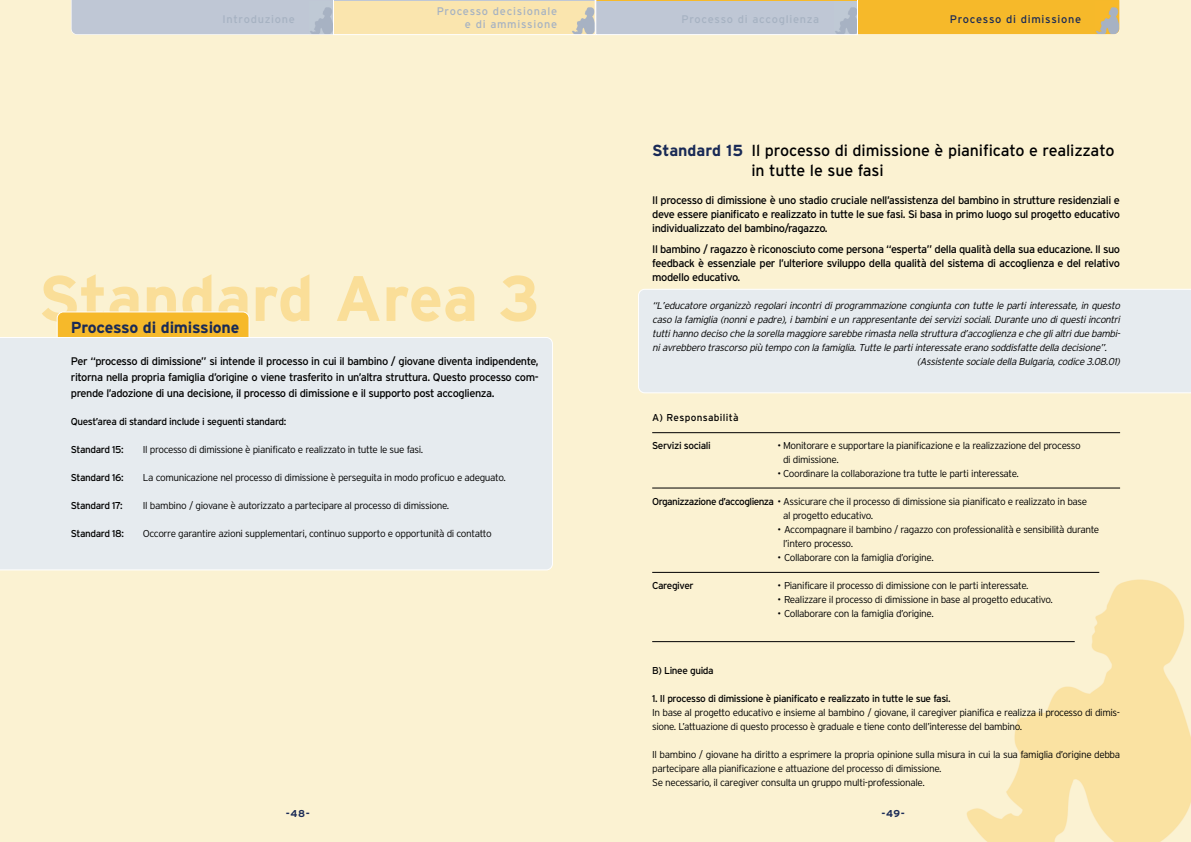
<style>
.page{position:relative;width:1191px;height:842px;background:#fff}
.page>*{position:absolute;margin:0;border:0;box-sizing:border-box;transform-origin:0 0}
.t1{font:700 64px "Interstate";letter-spacing:-.005em;color:#fade98}
.t2{font:16px/20px "Interstate";letter-spacing:-.005em;color:#000}
.t3{font:700 16px "Interstate";letter-spacing:-.015em;color:#192a56}
.t4{font:11px/14px "Interstate";letter-spacing:-.04em;color:#000;text-align:justify}
.t5{font:11px/13.2px "Interstate";letter-spacing:.065em;color:#a6b2c2;text-align:right}
.t6{font:11px "Interstate";letter-spacing:.065em;color:#192a56}
.t7{font:300 10px/14px "Interstate";letter-spacing:-.04em;color:#000}
.t8{font:italic 300 10px "Interstate";color:#000}
.t9{font:10px "Interstate";letter-spacing:-.04em;color:#000}
.t10{font:10px "Interstate";letter-spacing:.035em;color:#000}
.t11{font:700 10px "Interstate";color:#192a56}
.s1{font-weight:700;color:#192a56}
.s2{font-weight:400}
</style>
<div class="page">
<div style="left:0;top:1px;width:1191px;height:841px;background:#fbf2d2"></div>
<img style="left:958px;top:571px;width:233px;height:271px">
<svg style="left:57px;top:311px;width:192px;height:26px;background:#f6bd36"></svg>
<div style="left:0;top:337px;width:553px;height:233px;background:#e6ebef"></div>
<div style="left:638px;top:289px;width:553px;height:104px;background:#e6ebef"></div>
<hr style="left:652px;top:432px;width:468px;height:1px;background:#000">
<hr style="left:652px;top:488px;width:468px;height:1px;background:#000">
<hr style="left:652px;top:572px;width:447px;height:1px;background:#000">
<hr style="left:652px;top:641px;width:422px;height:1px;background:#000">
<svg style="left:71px;top:1px;width:1049px;height:34px;background:#dacba4"></svg>
<p class="t5" style="left:437px;top:6px;width:122px">Processo decisionale e di ammissione</p>
<p class="t5" style="left:222px;top:13px;width:74px">Introduzione</p>
<p class="t5" style="left:681px;top:13px;width:139px">Processo di accoglienza</p>
<p class="t6" style="left:950px;top:15px;width:133px">Processo di dimissione</p>
<h1 class="t1" style="left:38px;top:275px;width:503px">Standard Area 3</h1>
<h2 class="t3" style="left:71px;top:321px;width:170px">Processo di dimissione</h2>
<p class="t4" style="left:71px;top:354px;width:469px;line-height:16px">Per “processo di dimissione” si intende il processo in cui il bambino / giovane diventa indipendente, ritorna nella propria famiglia d’origine o viene trasferito in un’altra struttura. Questo processo com&shy;prende l’adozione di una decisione, il processo di dimissione e il supporto post accoglienza.</p>
<p class="t9" style="left:71px;top:417px;width:217px">Quest’area di standard include i seguenti standard:</p>
<p class="t9" style="left:71px;top:445px;width:54px">Standard 15:</p>
<p class="t7" style="left:143px;top:443px;width:282px">Il processo di dimissione è pianificato e realizzato in tutte le sue fasi.</p>
<p class="t9" style="left:71px;top:473px;width:54px">Standard 16:</p>
<p class="t7" style="left:143px;top:471px;width:364px">La comunicazione nel processo di dimissione è perseguita in modo proficuo e adeguato.</p>
<p class="t9" style="left:71px;top:501px;width:53px">Standard 17:</p>
<p class="t7" style="left:143px;top:499px;width:308px">Il bambino / giovane è autorizzato a partecipare al processo di dimissione.</p>
<p class="t9" style="left:71px;top:529px;width:55px">Standard 18:</p>
<p class="t7" style="left:143px;top:527px;width:350px">Occorre garantire azioni supplementari, continuo supporto e opportunità di contatto</p>
<h2 class="t2" style="left:751px;top:142px;width:364px;text-indent:-99px"><span class="s1">Standard 15</span> Il processo di dimissione è pianificato e realizzato in tutte le sue fasi</h2>
<p class="t4" style="left:652px;top:195px;width:469px">Il processo di dimissione è uno stadio cruciale nell’assistenza del bambino in strutture residenziali e deve essere pianificato e realizzato in tutte le sue fasi. Si basa in primo luogo sul progetto educativo individualizzato del bambino/ragazzo.</p>
<p class="t4" style="left:652px;top:244px;width:469px">Il bambino / ragazzo è riconosciuto come persona “esperta” della qualità della sua educazione. Il suo feedback è essenziale per l’ulteriore sviluppo della qualità del sistema di accoglienza e del relativo modello educativo.</p>
<p class="t8" style="left:652px;top:302px;width:471px">“L’educatore organizzò regolari incontri di programmazione congiunta con tutte le parti interessate, in questo</p>
<p class="t8" style="left:652px;top:316px;width:471px">caso la famiglia (nonni e padre), i bambini e un rappresentante dei servizi sociali. Durante uno di questi incontri</p>
<p class="t8" style="left:652px;top:330px;width:471px">tuttihanno deciso che la sorella maggiore sarebbe rimasta nella struttura d’accoglienza e che glialtridue bambi-</p>
<p class="t8" style="left:652px;top:344px;width:458px">niavrebbero trascorso più tempo con la famiglia.Tutte le partiinteressate erano soddisfatte della decisione”.</p>
<p class="t8" style="left:916px;top:358px;width:207px">(Assistente sociale della Bulgaria,codice 3.08.01)</p>
<p class="t10" style="left:652px;top:414px;width:88px">A) Responsabilità</p>
<p class="t9" style="left:652px;top:442px;width:60px">Servizi sociali</p>
<p class="t7" style="left:783px;top:440px;width:299px;text-indent:-6px">• Monitorare e supportare la pianificazione e la realizzazione del processo di dimissione.</p>
<p class="t7" style="left:777px;top:468px;width:243px">• Coordinare la collaborazione tra tutte le parti interessate.</p>
<p class="t7" style="left:783px;top:496px;width:305px;text-indent:-131px"><span class="s2">Organizzazione d’accoglienza</span> • Assicurare che il processo di dimissione sia pianificato e realizzato in base al progetto educativo.</p>
<p class="t7" style="left:783px;top:524px;width:318px;text-indent:-6px">• Accompagnare il bambino / ragazzo con professionalità e sensibilità durante l’intero processo.</p>
<p class="t7" style="left:777px;top:552px;width:158px">• Collaborare con la famiglia d’origine.</p>
<p class="t9" style="left:652px;top:582px;width:43px">Caregiver</p>
<p class="t7" style="left:777px;top:580px;width:253px">• Pianificare il processo di dimissione con le parti interessate.</p>
<p class="t7" style="left:777px;top:594px;width:277px">• Realizzare il processo di dimissione in base al progetto educativo.</p>
<p class="t7" style="left:777px;top:608px;width:158px">• Collaborare con la famiglia d’origine.</p>
<p class="t9" style="left:652px;top:666px;width:63px">B) Linee guida</p>
<p class="t9" style="left:652px;top:694px;width:300px">1. Il processo di dimissione è pianificato e realizzato in tutte le sue fasi.</p>
<p class="t7" style="left:652px;top:706px;width:469px">In base al progetto educativo e insieme al bambino / giovane, il caregiver pianifica e realizza il processo di dimis&shy;sione. L’attuazione di questo processo è graduale e tiene conto dell’interesse del bambino.</p>
<p class="t7" style="left:652px;top:748px;width:469px">Il bambino / giovane ha diritto a esprimere la propria opinione sulla misura in cui la sua famiglia d’origine debba partecipare alla pianificazione e attuazione del processo di dimissione.<br>Se necessario, il caregiver consulta un gruppo multi-professionale.</p>
<p class="t11" style="left:286px;top:810px;width:26px">-48-</p>
<p class="t11" style="left:881px;top:810px;width:25px">-49-</p>
</div>
